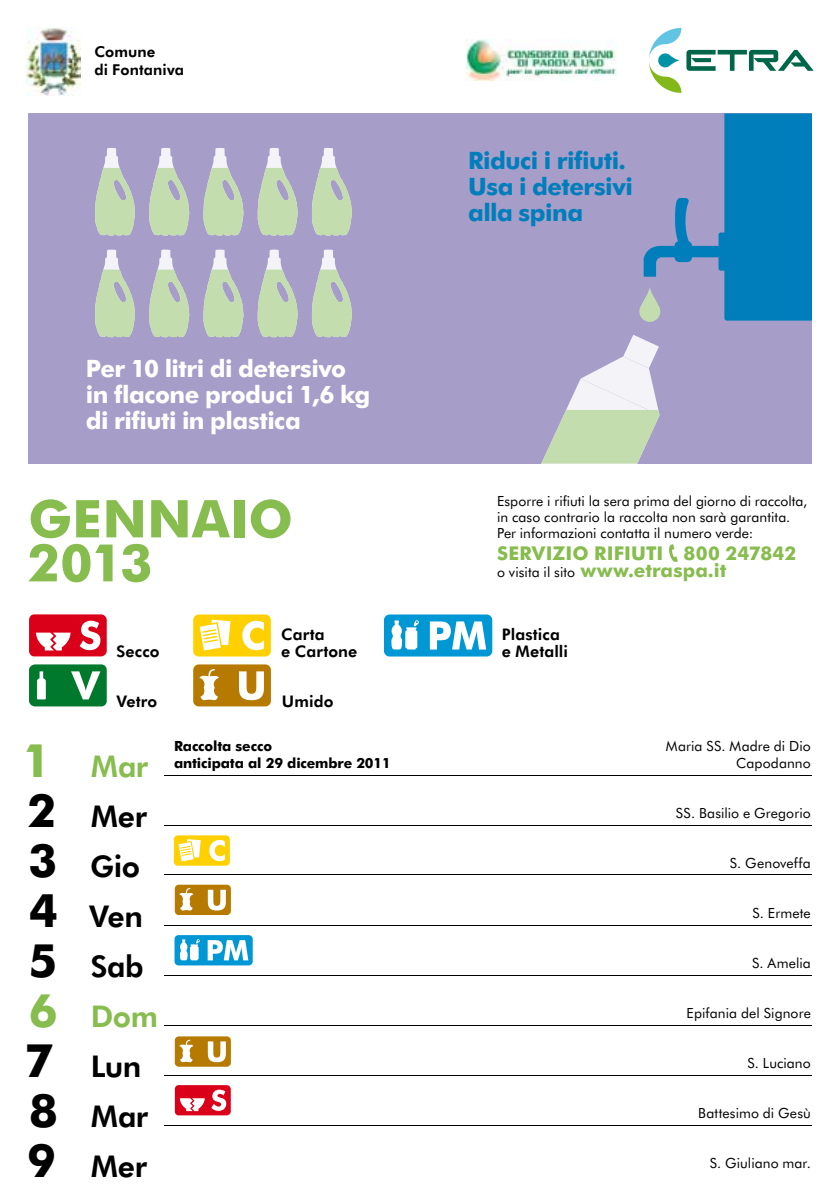
<style>
.page{position:relative;width:840px;height:1191px;background:#fff}
.page>*{position:absolute;margin:0;border:0;box-sizing:border-box;transform-origin:0 0}
.t1{font:700 52px/44px "Futura BT";color:#87bc4e}
.t2{font:700 46px/50px "Futura BT";color:#000;text-align:justify}
.t3{font:700 46px "Futura BT";color:#87bc4e}
.t4{font:800 30px/50px "Futura BT";letter-spacing:-.015em;color:#000}
.t5{font:800 30px "Futura BT";letter-spacing:-.015em;color:#87bc4e}
.t6{font:700 24px/26px "Futura BT";letter-spacing:-.02em;color:#fff}
.t7{font:700 24px/26px "Futura BT";letter-spacing:-.02em;color:#007ebb}
.t8{font:700 19px/17px "Futura BT";letter-spacing:.005em;color:#87bc4e}
.t9{font:800 16px/17px "Futura BT";letter-spacing:.005em;color:#000}
.t10{font:800 15px/18px "Futura BT";letter-spacing:.005em;color:#000}
.t11{font:14px/16px "Futura BT";letter-spacing:.005em;color:#000}
.t12{font:700 14px/17px "Futura BT";letter-spacing:-.01em;color:#000}
.s1{font-weight:400;font-size:14px;color:#000}
</style>
<div class="page">
<hr style="left:163px;top:925px;width:648px;height:1px;background:#000">
<hr style="left:163px;top:975px;width:648px;height:1px;background:#000">
<hr style="left:163px;top:1025px;width:648px;height:1px;background:#000">
<hr style="left:163px;top:1075px;width:648px;height:1px;background:#000">
<hr style="left:163px;top:1125px;width:648px;height:1px;background:#000">
<hr style="left:163px;top:874px;width:648px;height:1px;background:#000">
<hr style="left:163px;top:775px;width:648px;height:1px;background:#000">
<hr style="left:163px;top:825px;width:648px;height:1px;background:#000">
<img style="left:466px;top:39px;width:150px;height:42px">
<img style="left:26px;top:27px;width:55px;height:68px">
<svg style="left:649px;top:28px;width:164px;height:65px"></svg>
<div style="left:175px;top:1085px;width:56px;height:30px;background:#da001a;border-radius:4px"></div>
<svg style="left:180px;top:1098px;width:25px;height:14px"></svg>
<svg style="left:211px;top:1089px;width:15px;height:21px"></svg>
<div style="left:174px;top:835px;width:56px;height:30px;background:#ffd000;border-radius:4px"></div>
<svg style="left:209px;top:840px;width:16px;height:21px"></svg>
<svg style="left:178px;top:839px;width:23px;height:23px"></svg>
<div style="left:175px;top:1036px;width:56px;height:30px;background:#b77a00;border-radius:4px"></div>
<svg style="left:179px;top:1039px;width:14px;height:23px"></svg>
<svg style="left:208px;top:1041px;width:18px;height:21px"></svg>
<div style="left:175px;top:884px;width:56px;height:31px;background:#b77a00;border-radius:4px"></div>
<svg style="left:179px;top:888px;width:14px;height:22px"></svg>
<svg style="left:208px;top:889px;width:18px;height:21px"></svg>
<div style="left:174px;top:935px;width:78px;height:30px;background:#0098d4;border-radius:4px"></div>
<svg style="left:207px;top:940px;width:41px;height:20px"></svg>
<svg style="left:179px;top:939px;width:21px;height:21px"></svg>
<svg style="left:669px;top:544px;width:8px;height:18px"></svg>
<div style="left:193px;top:614px;width:78px;height:42px;background:#ffd000;border-radius:6px"></div>
<svg style="left:242px;top:621px;width:22px;height:29px"></svg>
<svg style="left:199px;top:619px;width:31px;height:32px"></svg>
<div style="left:193px;top:664px;width:78px;height:42px;background:#b77a00;border-radius:6px"></div>
<svg style="left:199px;top:669px;width:20px;height:31px"></svg>
<svg style="left:239px;top:671px;width:25px;height:29px"></svg>
<div style="left:384px;top:614px;width:108px;height:42px;background:#0098d4;border-radius:6px"></div>
<svg style="left:429px;top:621px;width:57px;height:28px"></svg>
<svg style="left:391px;top:620px;width:27px;height:29px"></svg>
<div style="left:29px;top:614px;width:78px;height:42px;background:#db001a;border-radius:5px"></div>
<svg style="left:36px;top:632px;width:34px;height:19px"></svg>
<svg style="left:80px;top:620px;width:20px;height:30px"></svg>
<div style="left:29px;top:664px;width:78px;height:42px;background:#00792c;border-radius:6px"></div>
<svg style="left:71px;top:671px;width:29px;height:28px"></svg>
<svg style="left:37px;top:671px;width:9px;height:28px"></svg>
<div style="left:28px;top:113px;width:783px;height:350px;background:#a69dc9"></div>
<svg style="left:95px;top:148px;width:40px;height:88px"></svg>
<svg style="left:149px;top:148px;width:41px;height:88px"></svg>
<svg style="left:203px;top:148px;width:41px;height:88px"></svg>
<svg style="left:257px;top:148px;width:41px;height:88px"></svg>
<svg style="left:312px;top:148px;width:40px;height:88px"></svg>
<svg style="left:95px;top:249px;width:40px;height:89px"></svg>
<svg style="left:149px;top:249px;width:41px;height:89px"></svg>
<svg style="left:203px;top:249px;width:41px;height:89px"></svg>
<svg style="left:257px;top:249px;width:41px;height:89px"></svg>
<svg style="left:312px;top:249px;width:40px;height:89px"></svg>
<svg style="left:639px;top:113px;width:172px;height:209px"></svg>
<svg style="left:541px;top:335px;width:118px;height:128px"></svg>
<p class="t10" style="left:94px;top:43px;width:91px">Comune<br>di Fontaniva</p>
<h3 class="t6" style="left:86px;top:355px;width:286px">Per 10 litri di detersivo in flacone produci 1,6 kg di rifiuti in plastica</h3>
<h1 class="t1" style="left:27px;top:496px;width:267px">gennAio<br>2013</h1>
<p class="t9" style="left:116px;top:642px;width:45px">Secco</p>
<p class="t9" style="left:281px;top:625px;width:78px">Carta<br>e Cartone</p>
<h2 class="t3" style="left:22px;top:732px;width:30px">1</h2>
<h2 class="t2" style="left:28px;top:785px;width:32px">2<br>3<br>4<br>5</h2>
<h2 class="t3" style="left:29px;top:982px;width:30px">6</h2>
<h2 class="t2" style="left:25px;top:1035px;width:35px">7<br>8<br>9</h2>
<p class="t9" style="left:116px;top:692px;width:42px">Vetro</p>
<p class="t9" style="left:282px;top:692px;width:53px">Umido</p>
<h3 class="t5" style="left:91px;top:747px;width:58px">Mar</h3>
<h3 class="t4" style="left:89px;top:790px;width:59px">Mer<br>Gio<br>Ven<br>Sab</h3>
<h3 class="t5" style="left:91px;top:997px;width:69px">Dom</h3>
<h3 class="t4" style="left:91px;top:1040px;width:59px">Lun<br>Mar<br>Mer</h3>
<p class="t12" style="left:174px;top:737px;width:218px">Raccolta secco<br>anticipata al 29 dicembre 2011</p>
<h3 class="t7" style="left:468px;top:147px;width:166px">Riduci i rifiuti.<br>Usa i detersivi alla spina</h3>
<p class="t11" style="left:497px;top:493px;width:312px">Esporre i rifiuti la sera prima del giorno di raccolta, in caso contrario la raccolta non sarà garantita.<br>Per informazioni contatta il numero verde:</p>
<h3 class="t8" style="left:497px;top:544px;width:300px">seRviZio RiFiuti 800 247842 <span class="s1">o visita il sito</span> www.etraspa.it</h3>
<p class="t9" style="left:501px;top:625px;width:68px">Plastica e Metalli</p>
<p class="t11" style="left:665px;top:737px;width:146px;line-height:16.8px;text-align:right">Maria SS. Madre di Dio<br>Capodanno</p>
<p class="t11" style="left:675px;top:805px;width:136px">SS. Basilio e Gregorio</p>
<p class="t11" style="left:729px;top:854px;width:82px">S. Genoveffa</p>
<p class="t11" style="left:752px;top:904px;width:60px">S. Ermete</p>
<p class="t11" style="left:751px;top:954px;width:60px">S. Amelia</p>
<p class="t11" style="left:686px;top:1004px;width:126px">Epifania del Signore</p>
<p class="t11" style="left:747px;top:1054px;width:65px">S. Luciano</p>
<p class="t11" style="left:697px;top:1104px;width:114px">Battesimo di Gesù</p>
<p class="t11" style="left:709px;top:1154px;width:102px">S. Giuliano mar.</p>
</div>
